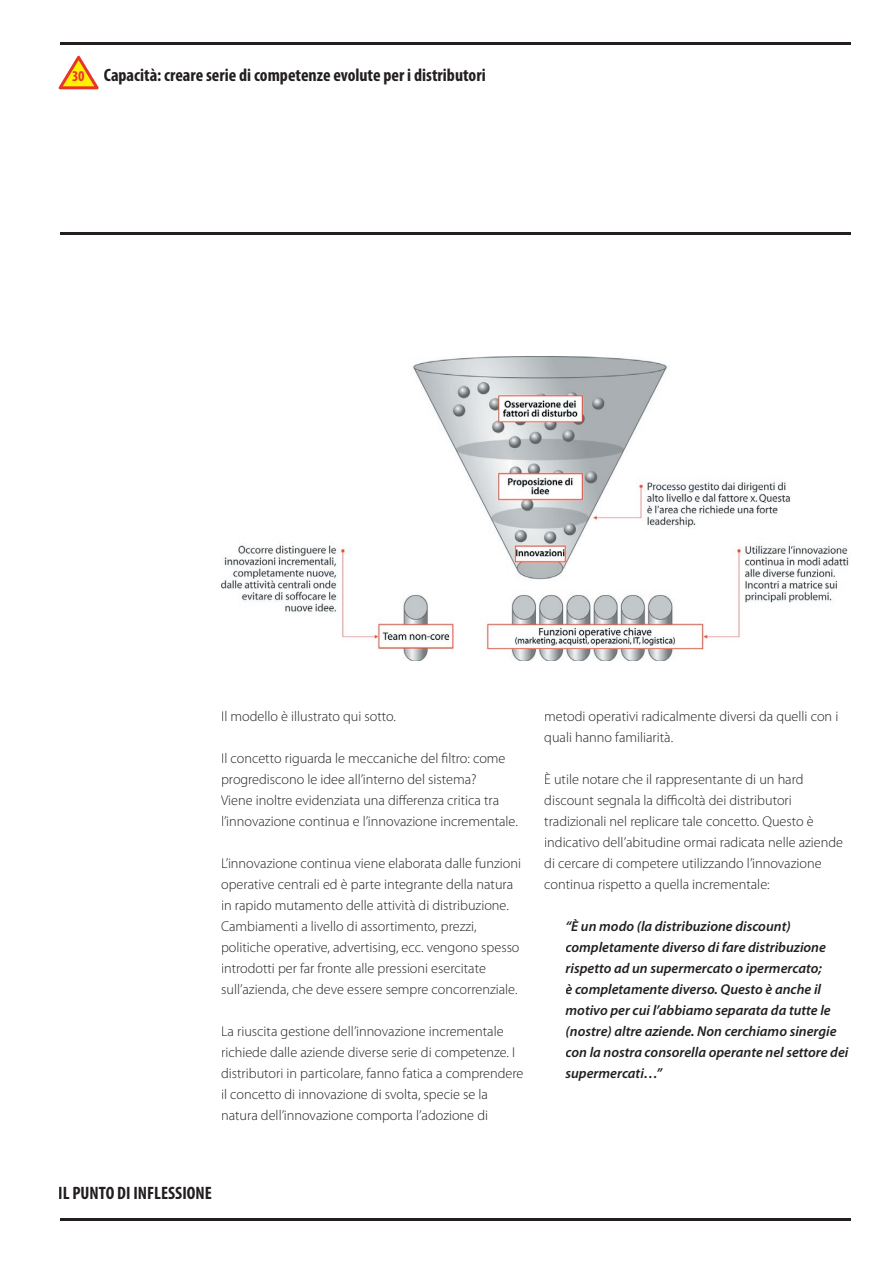
<style>
.page{position:relative;width:893px;height:1263px;background:#fff}
.page>*{position:absolute;margin:0;border:0;box-sizing:border-box;transform-origin:0 0}
.t1{font:700 condensed 18px "Myriad Pro";color:#231f20}
.t2{font:300 14.25px/21px "Myriad Pro";color:#231f20}
.t3{font:italic 600 14.25px/21px "Myriad Pro";color:#231f20}
.s1{font-size:15px;color:#e93429}
</style>
<div class="page">
<hr style="left:60px;top:233px;width:790px;height:2px;background:#231f20">
<hr style="left:60px;top:43px;width:790px;height:2px;background:#231f20">
<hr style="left:60px;top:1218px;width:790px;height:2px;background:#231f20">
<svg style="left:59px;top:56px;width:40px;height:33px"></svg>
<img style="left:221px;top:357px;width:628px;height:304px">
<p class="t1" style="left:72px;top:65px;width:415px"><span class="s1">30</span> Capacità: creare serie di competenze evolute per i distributori</p>
<p class="t2" style="left:221px;top:706px;width:176px">Il modello è illustrato qui sotto.</p>
<p class="t2" style="left:221px;top:748px;width:298px">Il concetto riguarda le meccaniche del filtro: come progrediscono le idee all’interno del sistema?<br>Viene inoltre evidenziata una differenza critica tra l’innovazione continua e l’innovazione incrementale.</p>
<p class="t2" style="left:221px;top:853px;width:301px">L’innovazione continua viene elaborata dalle funzioni operative centrali ed è parte integrante della natura in rapido mutamento delle attività di distribuzione.<br>Cambiamenti a livello di assortimento, prezzi, politiche operative, advertising, ecc. vengono spesso introdotti per far fronte alle pressioni esercitate sull’azienda, che deve essere sempre concorrenziale.</p>
<p class="t2" style="left:221px;top:1021px;width:304px">La riuscita gestione dell’innovazione incrementale richiede dalle aziende diverse serie di competenze. I distributori in particolare, fanno fatica a comprendere il concetto di innovazione di svolta, specie se la natura dell’innovazione comporta l’adozione di</p>
<p class="t2" style="left:544px;top:706px;width:296px">metodi operativi radicalmente diversi da quelli con i quali hanno familiarità.</p>
<p class="t2" style="left:544px;top:769px;width:300px">È utile notare che il rappresentante di un hard discount segnala la difficoltà dei distributori tradizionali nel replicare tale concetto. Questo è indicativo dell’abitudine ormai radicata nelle aziende di cercare di competere utilizzando l’innovazione continua rispetto a quella incrementale:</p>
<p class="t3" style="left:566px;top:916px;width:284px">“È un modo (la distribuzione discount) completamente diverso di fare distribuzione rispetto ad un supermercato o ipermercato;<br>è completamente diverso. Questo è anche il motivo per cui l’abbiamo separata da tutte le (nostre) altre aziende. Non cerchiamo sinergie con la nostra consorella operante nel settore dei supermercati…”</p>
<p class="t1" style="left:58px;top:1183px;width:155px">IL PUNTO DI INFLESSIONE</p>
</div>
